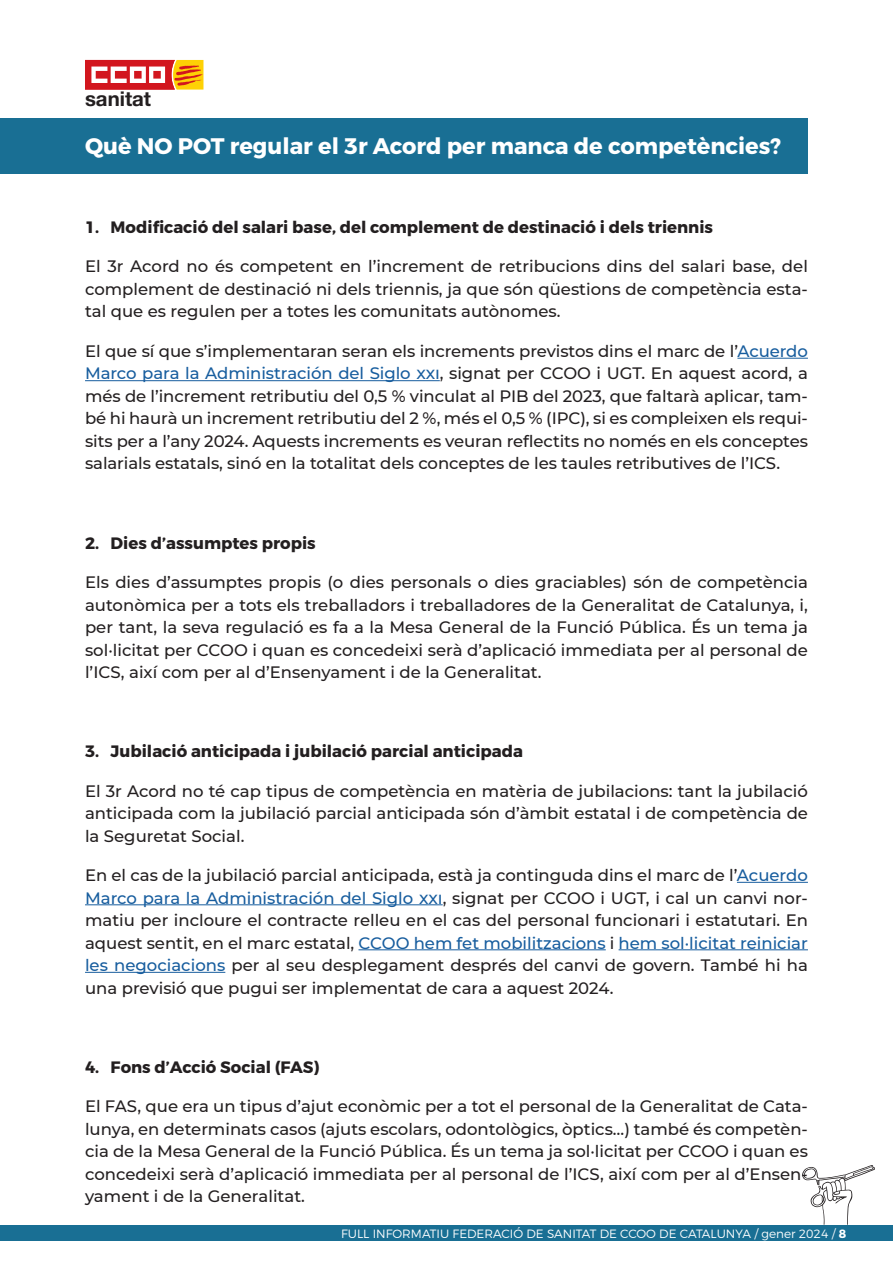
<style>
.page{position:relative;width:893px;height:1263px;background:#fff}
.page>*{position:absolute;margin:0;border:0;box-sizing:border-box;transform-origin:0 0}
.t1{font:700 22.5px "Montserrat";color:#fff}
.t2{font:20.4px "Helvetica Neue LT 75 Bd";color:#231f20}
.t3{font:500 16.5px/22.5px "Montserrat";color:#231f20;text-align:justify}
.t4{font:700 16.5px "Montserrat";color:#231f20}
.t5{font:300 12px "Montserrat";color:#fff}
.s1{color:#175d9e}
.s2{font-weight:700}
</style>
<div class="page">
<div style="left:0;top:1225px;width:893px;height:15px;background:#196f94"></div>
<svg style="left:85px;top:60px;width:118px;height:30px"></svg>
<div style="left:0;top:118px;width:808px;height:55px;background:#196f94"></div>
<hr style="left:737px;top:358px;width:71px;height:1px;background:#175d9e">
<hr style="left:85px;top:380px;width:355px;height:1px;background:#175d9e">
<hr style="left:737px;top:882px;width:71px;height:1px;background:#175d9e">
<hr style="left:85px;top:904px;width:358px;height:1px;background:#175d9e">
<hr style="left:358px;top:949px;width:248px;height:1px;background:#175d9e">
<hr style="left:619px;top:949px;width:189px;height:1px;background:#175d9e">
<hr style="left:85px;top:972px;width:140px;height:1px;background:#175d9e">
<svg style="left:802px;top:1165px;width:73px;height:60px"></svg>
<p class="t2" style="left:85px;top:85px;width:68px">sanitat</p>
<p class="t1" style="left:85px;top:132px;width:697px">Què NO POT regular el 3r Acord per manca de competències?</p>
<p class="t4" style="left:85px;top:217px;width:629px">1. Modificació del salari base, del complement de destinació i dels triennis</p>
<p class="t3" style="left:85px;top:255px;width:724px">El 3r Acord no és competent en l’increment de retribucions dins del salari base, del complement de destinació ni dels triennis, ja que són qüestions de competència esta&shy;tal que es regulen per a totes les comunitats autònomes.</p>
<p class="t3" style="left:85px;top:339px;width:724px">El que sí que s’implementaran seran els increments previstos dins el marc de l’<span class="s1">Acuerdo Marco para la Administración del Siglo xxi</span>, signat per CCOO i UGT. En aquest acord, a més de l’increment retributiu del 0,5 % vinculat al PIB del 2023, que faltarà aplicar, tam&shy;bé hi haurà un increment retributiu del 2 %, més el 0,5 % (IPC), si es compleixen els requi&shy;sits per a l’any 2024. Aquests increments es veuran reflectits no només en els conceptes salarials estatals, sinó en la totalitat dels conceptes de les taules retributives de l’ICS.</p>
<p class="t4" style="left:85px;top:532px;width:232px">2. Dies d’assumptes propis</p>
<p class="t3" style="left:85px;top:570px;width:724px">Els dies d’assumptes propis (o dies personals o dies graciables) són de competència autonòmica per a tots els treballadors i treballadores de la Generalitat de Catalunya, i, per tant, la seva regulació es fa a la Mesa General de la Funció Pública. És un tema ja sol·licitat per CCOO i quan es concedeixi serà d’aplicació immediata per al personal de l’ICS, així com per al d’Ensenyament i de la Generalitat.</p>
<p class="t4" style="left:85px;top:741px;width:439px">3. Jubilació anticipada i jubilació parcial anticipada</p>
<p class="t3" style="left:85px;top:779px;width:724px">El 3r Acord no té cap tipus de competència en matèria de jubilacions: tant la jubilació anticipada com la jubilació parcial anticipada són d’àmbit estatal i de competència de la Seguretat Social.</p>
<p class="t3" style="left:85px;top:863px;width:724px">En el cas de la jubilació parcial anticipada, està ja continguda dins el marc de l’<span class="s1">Acuerdo Marco para la Administración del Siglo xxi</span>, signat per CCOO i UGT, i cal un canvi nor&shy;matiu per incloure el contracte relleu en el cas del personal funcionari i estatutari. En aquest sentit, en el marc estatal, <span class="s1">CCOO hem fet mobilitzacions</span> i <span class="s1">hem sol·licitat reiniciar les negociacions</span> per al seu desplegament després del canvi de govern. També hi ha una previsió que pugui ser implementat de cara a aquest 2024.</p>
<p class="t4" style="left:85px;top:1056px;width:236px">4. Fons d’Acció Social (FAS)</p>
<p class="t3" style="left:85px;top:1094px;width:724px">El FAS, que era un tipus d’ajut econòmic per a tot el personal de la Generalitat de Cata&shy;lunya, en determinats casos (ajuts escolars, odontològics, òptics…) també és competèn&shy;cia de la Mesa General de la Funció Pública. És un tema ja sol·licitat per CCOO i quan es concedeixi serà d’aplicació immediata per al personal de l’ICS, així com per al d’Ensen&shy;yament i de la Generalitat.</p>
<p class="t5" style="left:341px;top:1227px;width:507px">FULL INFORMATIU FEDERACIÓ DE SANITAT DE CCOO DE CATALUNYA / gener 2024 / <span class="s2">8</span></p>
</div>
